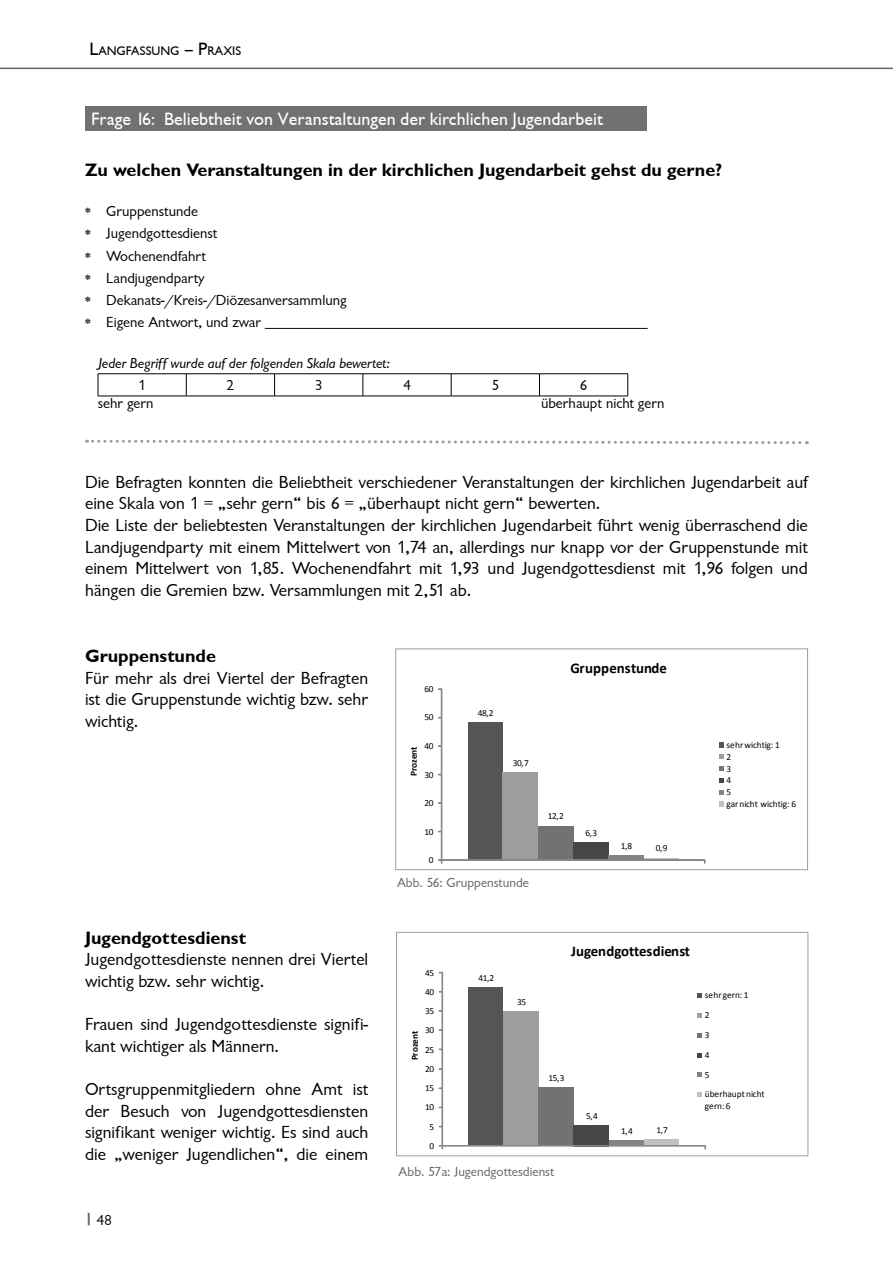
<style>
.page{position:relative;width:893px;height:1263px;background:#fff}
.page>*{position:absolute;margin:0;border:0;box-sizing:border-box;transform-origin:0 0}
.t1{font:18px/21.6px "Garrison Sans";color:#000}
.t2{font:18px "Garrison Sans BOLD";color:#000}
.t3{font:18px "Garrison Light Sans BOLD";color:#fff}
.t4{font:15px/22.2px "Garrison Sans";color:#000}
.t5{font:15px/22.4px "Garrison Sans ITALIC";color:#000}
.t6{font:700 14.85px "Calibri";letter-spacing:.005em;color:#000}
.t7{font:13.5px "Garrison Sans";color:#646567}
.t8{font:12.6px "Garrison Light Sans BOLD";color:#000}
.t9{font:9.3px/11.7px "Calibri";letter-spacing:-.015em;color:#000}
.t10{font:9.3px/19.8px "Calibri";letter-spacing:.01em;color:#000}
.t11{font:700 9.3px "Calibri";color:#000}
.s1{font-size:18px}
.s2{font-family:"Garrison Sans";font-size:18px}
.s3{font-family:"Garrison Sans BOLD";font-size:12px}
.s4{font-family:"Garrison Sans"}
.s5{font-family:"Garrison Sans BOLD"}
.s6{font-family:"Garrison Sans BOLD";color:#646567}
</style>
<div class="page">
<hr style="left:0;top:68px;width:893px;height:1px;background:#646567">
<div style="left:85px;top:106px;width:561px;height:25px;background:#707173"></div>
<hr style="left:98px;top:373px;width:88px;height:1px;background:#000">
<svg style="left:98px;top:374px;width:1px;height:22px"></svg>
<hr style="left:186px;top:373px;width:89px;height:1px;background:#000">
<svg style="left:186px;top:374px;width:1px;height:22px"></svg>
<hr style="left:275px;top:373px;width:88px;height:1px;background:#000">
<svg style="left:274px;top:374px;width:1px;height:22px"></svg>
<hr style="left:363px;top:373px;width:88px;height:1px;background:#000">
<svg style="left:363px;top:374px;width:1px;height:22px"></svg>
<hr style="left:451px;top:373px;width:88px;height:1px;background:#000">
<svg style="left:451px;top:374px;width:1px;height:22px"></svg>
<hr style="left:539px;top:373px;width:89px;height:1px;background:#000">
<svg style="left:539px;top:374px;width:1px;height:22px"></svg>
<svg style="left:627px;top:374px;width:1px;height:22px"></svg>
<hr style="left:98px;top:396px;width:88px;height:1px;background:#000">
<hr style="left:186px;top:396px;width:89px;height:1px;background:#000">
<hr style="left:275px;top:396px;width:88px;height:1px;background:#000">
<hr style="left:363px;top:396px;width:88px;height:1px;background:#000">
<hr style="left:451px;top:396px;width:88px;height:1px;background:#000">
<hr style="left:539px;top:396px;width:89px;height:1px;background:#000">
<svg style="left:87px;top:439px;width:720px;height:6px"></svg>
<div style="left:468px;top:722px;width:35px;height:138px;background:#555"></div>
<div style="left:503px;top:772px;width:35px;height:88px;background:#9e9e9e"></div>
<div style="left:538px;top:826px;width:35px;height:34px;background:#727272"></div>
<div style="left:573px;top:842px;width:35px;height:18px;background:#464646"></div>
<div style="left:608px;top:855px;width:36px;height:5px;background:#838383"></div>
<hr style="left:644px;top:858px;width:34px;height:2px;background:#c1c1c1">
<div style="left:441px;top:689px;width:1px;height:171px;border:1px solid #868686"></div>
<div style="left:441px;top:859px;width:264px;height:2px;border:1px solid #868686"></div>
<svg style="left:438px;top:859px;width:4px;height:4px"></svg>
<svg style="left:719px;top:743px;width:5px;height:5px"></svg>
<svg style="left:719px;top:754px;width:5px;height:5px"></svg>
<svg style="left:719px;top:766px;width:5px;height:5px"></svg>
<svg style="left:719px;top:778px;width:5px;height:5px"></svg>
<svg style="left:719px;top:790px;width:5px;height:5px"></svg>
<svg style="left:719px;top:801px;width:5px;height:5px"></svg>
<div style="left:395px;top:648px;width:413px;height:222px;border:1px solid #9c9d9f"></div>
<div style="left:469px;top:988px;width:34px;height:158px;background:#555"></div>
<div style="left:503px;top:1011px;width:35px;height:135px;background:#9e9e9e"></div>
<div style="left:538px;top:1087px;width:36px;height:59px;background:#727272"></div>
<div style="left:574px;top:1125px;width:35px;height:21px;background:#464646"></div>
<div style="left:609px;top:1140px;width:35px;height:6px;background:#838383"></div>
<div style="left:644px;top:1139px;width:35px;height:7px;background:#c1c1c1"></div>
<div style="left:442px;top:972px;width:1px;height:174px;border:1px solid #868686"></div>
<div style="left:442px;top:1145px;width:263px;height:1px;border:1px solid #868686"></div>
<svg style="left:439px;top:1145px;width:4px;height:4px"></svg>
<svg style="left:697px;top:993px;width:5px;height:5px"></svg>
<svg style="left:697px;top:1013px;width:5px;height:5px"></svg>
<svg style="left:697px;top:1033px;width:5px;height:5px"></svg>
<svg style="left:697px;top:1053px;width:5px;height:5px"></svg>
<svg style="left:697px;top:1072px;width:5px;height:5px"></svg>
<svg style="left:697px;top:1092px;width:5px;height:5px"></svg>
<div style="left:396px;top:932px;width:412px;height:224px;border:1px solid #9c9d9f"></div>
<p class="t8" style="left:90px;top:44px;width:153px"><span class="s1">L</span>ANGFASSUNG <span class="s2">–</span> <span class="s1">P</span>RAXIS</p>
<p class="t3" style="left:91px;top:109px;width:513px">Frage 16: Beliebtheit von Veranstaltungen der kirchlichen Jugendarbeit</p>
<p class="t2" style="left:85px;top:160px;width:639px">Zu welchen Veranstaltungen in der kirchlichen Jugendarbeit gehst du gerne?</p>
<p class="t4" style="left:85px;top:200px;width:564px"><span class="s3">*</span> Gruppenstunde<br><span class="s3">*</span> Jugendgottesdienst<br><span class="s3">*</span> Wochenendfahrt<br><span class="s3">*</span> Landjugendparty<br><span class="s3">*</span> Dekanats-/Kreis-/Diözesanversammlung<br><span class="s3">*</span> Eigene Antwort, und zwar ___________________________________________________</p>
<p class="t5" style="left:138px;top:352px;width:253px;text-indent:-40px">Jeder Begriff wurde auf der folgenden Skala bewertet:<br><span class="s4">1</span></p>
<p class="t4" style="left:226px;top:374px;width:9px">2</p>
<p class="t4" style="left:315px;top:374px;width:9px">3</p>
<p class="t4" style="left:403px;top:374px;width:9px">4</p>
<p class="t4" style="left:491px;top:374px;width:9px">5</p>
<p class="t4" style="left:580px;top:374px;width:9px">6</p>
<p class="t4" style="left:98px;top:392px;width:57px">sehr gern</p>
<p class="t4" style="left:541px;top:392px;width:125px">überhaupt nicht gern</p>
<p class="t1" style="left:85px;top:471px;width:724px">Die Befragten konnten die Beliebtheit verschiedener Veranstaltungen der kirchlichen Jugendarbeit auf eine Skala von 1 = „sehr gern“ bis 6 = „überhaupt nicht gern“ bewerten.<br>Die Liste der beliebtesten Veranstaltungen der kirchlichen Jugendarbeit führt wenig überraschend die Landjugendparty mit einem Mittelwert von 1,74 an, allerdings nur knapp vor der Gruppenstunde mit einem Mittelwert von 1,85. Wochenendfahrt mit 1,93 und Jugendgottesdienst mit 1,96 folgen und hängen die Gremien bzw. Versammlungen mit 2,51 ab.</p>
<p class="t1" style="left:85px;top:646px;width:285px"><span class="s5">Gruppenstunde<br></span>Für mehr als drei Viertel der Befragten ist die Gruppenstunde wichtig bzw. sehr wichtig.</p>
<p class="t1" style="left:85px;top:927px;width:285px"><span class="s5">Jugendgottesdienst<br></span>Jugendgottesdienste nennen drei Viertel wichtig bzw. sehr wichtig.</p>
<p class="t1" style="left:85px;top:1014px;width:285px">Frauen sind Jugendgottesdienste signifi&shy;kant wichtiger als Männern.</p>
<p class="t1" style="left:85px;top:1079px;width:285px;text-align:justify">Ortsgruppenmitgliedern ohne Amt ist der Besuch von Jugendgottesdiensten signifikant weniger wichtig. Es sind auch die „weniger Jugendlichen“, die einem</p>
<p class="t4" style="left:85px;top:1209px;width:28px"><span class="s6">|</span> 48</p>
<p class="t9" style="left:424px;top:682px;width:11px">60</p>
<p class="t9" style="left:424px;top:711px;width:11px">50</p>
<p class="t9" style="left:424px;top:739px;width:11px">40</p>
<p class="t11" style="left:408px;top:776px;width:31px;rotate:-90deg">Prozent</p>
<p class="t9" style="left:424px;top:768px;width:11px">30</p>
<p class="t9" style="left:424px;top:797px;width:11px">20</p>
<p class="t9" style="left:424px;top:825px;width:11px">10</p>
<p class="t9" style="left:429px;top:854px;width:6px">0</p>
<p class="t9" style="left:478px;top:707px;width:17px">48,2</p>
<p class="t9" style="left:513px;top:757px;width:17px">30,7</p>
<p class="t7" style="left:397px;top:875px;width:134px">Abb. 56: Gruppenstunde</p>
<p class="t6" style="left:570px;top:658px;width:98px">Gruppenstunde</p>
<p class="t9" style="left:548px;top:810px;width:17px">12,2</p>
<p class="t9" style="left:586px;top:827px;width:13px">6,3</p>
<p class="t9" style="left:621px;top:839px;width:13px">1,8</p>
<p class="t9" style="left:656px;top:842px;width:13px">0,9</p>
<p class="t9" style="left:726px;top:739px;width:71px">sehr wichtig: 1<br>2<br>3<br>4<br>5<br>gar nicht wichtig: 6</p>
<p class="t9" style="left:425px;top:966px;width:11px">45</p>
<p class="t9" style="left:425px;top:985px;width:11px">40</p>
<p class="t9" style="left:425px;top:1005px;width:11px">35</p>
<p class="t9" style="left:425px;top:1024px;width:11px">30</p>
<p class="t11" style="left:409px;top:1060px;width:31px;rotate:-90deg">Prozent</p>
<p class="t9" style="left:425px;top:1043px;width:11px">25</p>
<p class="t9" style="left:425px;top:1062px;width:11px">20</p>
<p class="t9" style="left:425px;top:1082px;width:11px">15</p>
<p class="t9" style="left:425px;top:1101px;width:11px">10</p>
<p class="t9" style="left:429px;top:1120px;width:6px">5</p>
<p class="t9" style="left:429px;top:1139px;width:6px">0</p>
<p class="t9" style="left:478px;top:972px;width:17px">41,2</p>
<p class="t9" style="left:517px;top:995px;width:11px">35</p>
<p class="t6" style="left:571px;top:942px;width:120px">Jugendgottesdienst</p>
<p class="t9" style="left:549px;top:1071px;width:17px">15,3</p>
<p class="t9" style="left:586px;top:1109px;width:13px">5,4</p>
<p class="t9" style="left:621px;top:1125px;width:13px">1,4</p>
<p class="t9" style="left:656px;top:1124px;width:13px">1,7</p>
<p class="t7" style="left:399px;top:1165px;width:157px">Abb. 57a: Jugendgottesdienst</p>
<p class="t10" style="left:705px;top:985px;width:61px">sehr gern: 1<br>2<br>3<br>4<br>5<br>überhaupt nicht</p>
<p class="t9" style="left:705px;top:1099px;width:27px">gern: 6</p>
</div>
